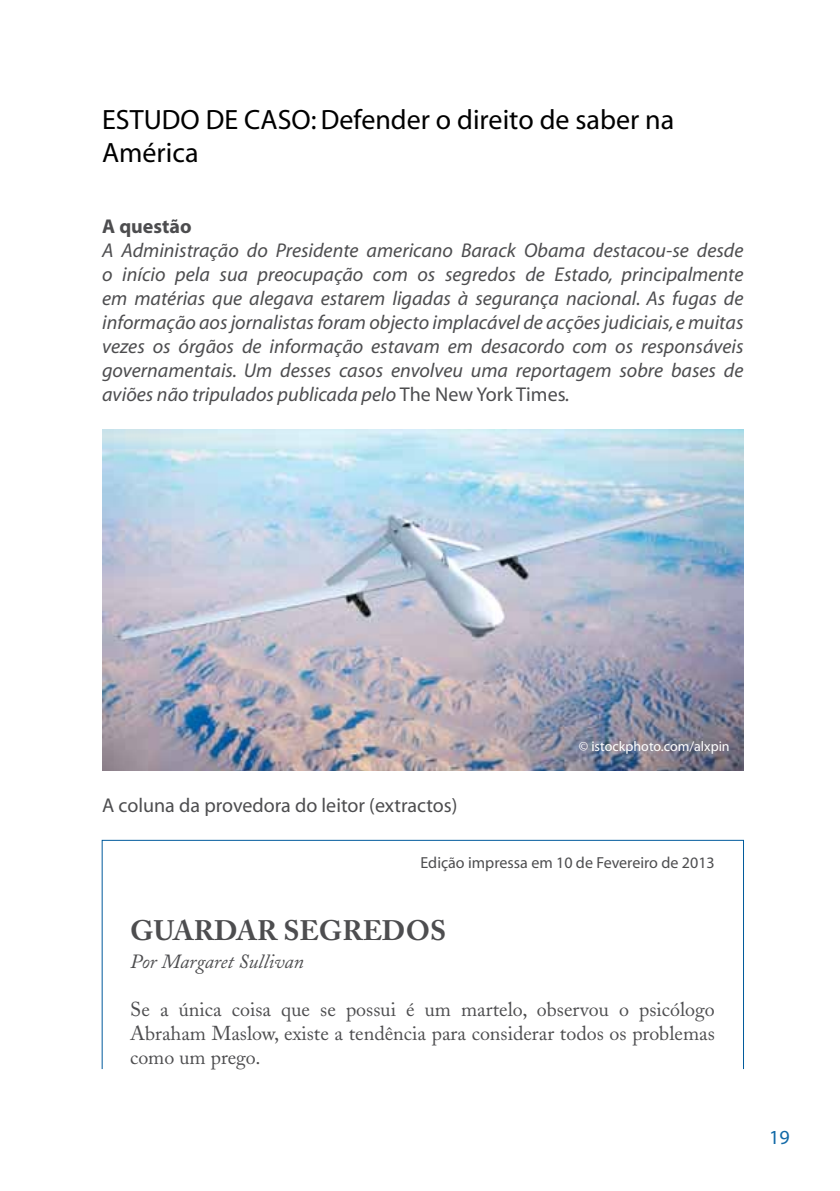
<style>
.page{position:relative;width:840px;height:1191px;background:#fff}
.page>*{position:absolute;margin:0;border:0;box-sizing:border-box;transform-origin:0 0}
.t1{font:28px/33.6px "Myriad";color:#000}
.t2{font:700 28px "Adobe Caslon";color:#4d4d4f}
.t3{font:italic 20px/24px "Myriad";color:#4d4d4f}
.t4{font:20px/24px "Adobe Caslon";color:#4d4d4f;text-align:justify}
.t5{font:20px "Myriad";color:#4d4d4f}
.t6{font:italic 20px "Adobe Caslon";color:#4d4d4f}
.t7{font:20px "Myriad";color:#1169a7}
.t8{font:16px "Myriad";color:#4d4d4f}
.t9{font:14px "Myriad";color:#fff}
.s1{font-weight:700;font-style:normal}
.s2{font-style:normal}
</style>
<div class="page">
<img style="left:103px;top:429px;width:639px;height:341px">
<div style="left:102px;top:840px;width:641px;height:229px;border:1px solid #005a9c"></div>
<p class="t1" style="left:102px;top:104px;width:573px">ESTUDO DE CASO: Defender o direito de saber na<br>América</p>
<p class="t3" style="left:102px;top:215px;width:642px"><span class="s1">A questão<br></span>A Administração do Presidente americano Barack Obama destacou-se desde o início pela sua preocupação com os segredos de Estado, principalmente em matérias que alegava estarem ligadas à segurança nacional. As fugas de informação aos jornalistas foram objecto implacável de acções judiciais, e muitas vezes os órgãos de informação estavam em desacordo com os responsáveis governamentais. Um desses casos envolveu uma reportagem sobre bases de aviões não tripulados publicada pelo <span class="s2">The New York Times</span>.</p>
<p class="t5" style="left:102px;top:795px;width:357px">A coluna da provedora do leitor (extractos)</p>
<p class="t9" style="left:578px;top:739px;width:152px">© istockphoto.com/alxpin</p>
<p class="t8" style="left:420px;top:854px;width:295px">Edição impressa em 10 de Fevereiro de 2013</p>
<p class="t2" style="left:130px;top:913px;width:314px">GUARDAR SEGREDOS</p>
<p class="t6" style="left:130px;top:950px;width:175px">Por Margaret Sullivan</p>
<p class="t4" style="left:130px;top:997px;width:586px">Se a única coisa que se possui é um martelo, observou o psicólogo Abraham Maslow, existe a tendência para considerar todos os problemas como um prego.</p>
<p class="t7" style="left:768px;top:1127px;width:22px">19</p>
</div>
